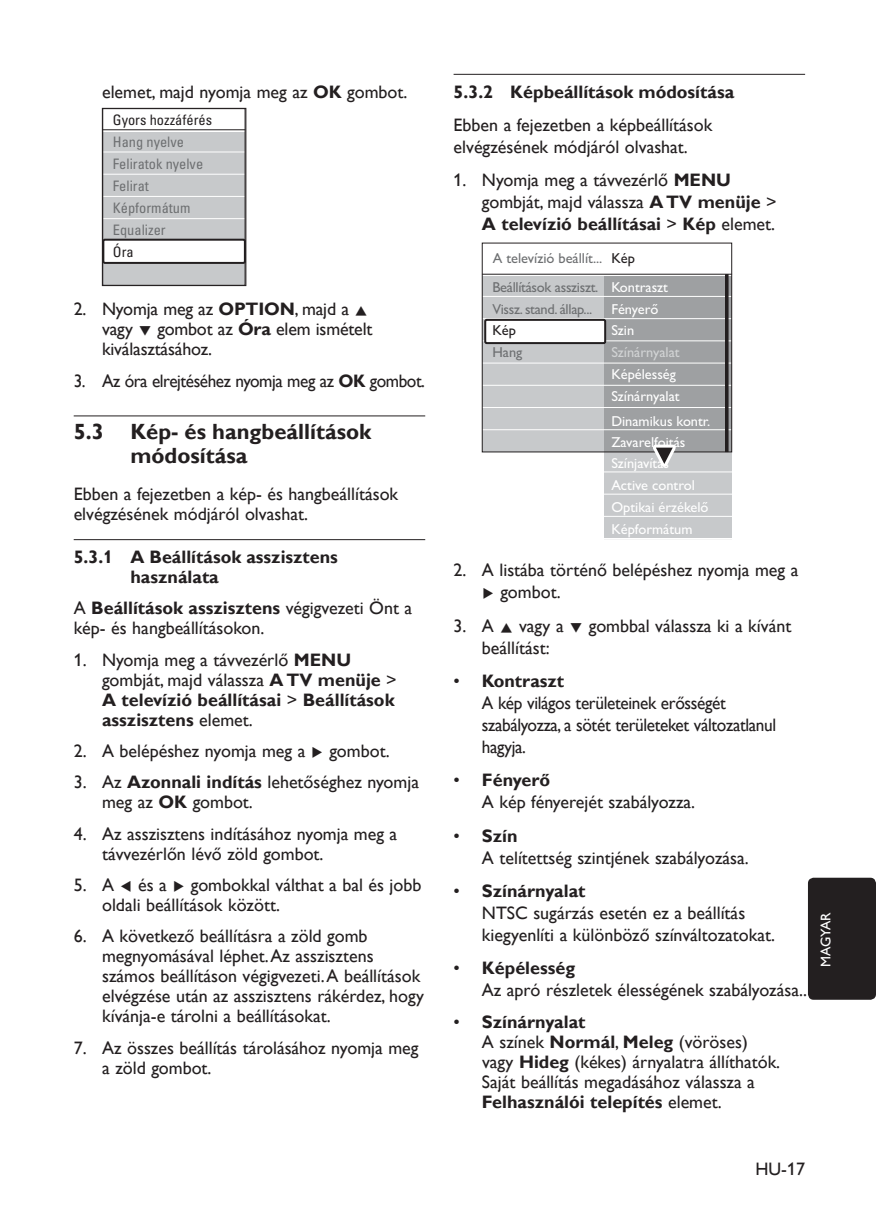
<style>
.page{position:relative;width:876px;height:1225px;background:#fff}
.page>*{position:absolute;margin:0;border:0;box-sizing:border-box;transform-origin:0 0}
.t1{font:700 22px/24px "Gill Sans Alt One WGL";color:#231f20}
.t2{font:18px/20px "Gill Sans Alt One WGL";color:#231f20}
.t3{font:700 18px/20px "Gill Sans Alt One WGL";color:#231f20}
.t4{font:18px/22px "Gill Sans Alt One WGL";letter-spacing:-.02em;color:#231f20}
.t5{font:18px "Gill Sans Alt One WGL";letter-spacing:-.025em;color:#231f20;scale:.96 1}
.t6{font:14.4px/21.6px "Gill Sans Alt One WGL";color:#fff}
.t7{font:condensed 14.4px/22px "Univers LT Std";color:#6d6f71}
.t8{font:14.4px/22px "Gill Sans Alt One WGL";letter-spacing:-.02em;color:#6d6f71}
.t9{font:14.4px "Gill Sans Alt One WGL";color:#6d6f71}
.t10{font:condensed 14.4px "Univers LT Std";color:#231f20}
.t11{font:14.4px "Gill Sans Alt One WGL";color:#d1d3d4}
.t12{font:14.4px "Gill Sans Alt One WGL";color:#231f20}
.t13{font:14px "Gill Sans Alt One WGL";color:#fff}
.s1{font-weight:700}
.s2{font-family:"Philips DFU"}
.s3{font-weight:400}
</style>
<div class="page">
<div style="left:808px;top:877px;width:68px;height:122px;background:#231f20;border-radius:6px"></div>
<hr style="left:74px;top:415px;width:351px;height:1px;background:#231f20">
<hr style="left:74px;top:539px;width:351px;height:1px;background:#231f20">
<div style="left:102px;top:132px;width:143px;height:153px;background:#c7c9cb"></div>
<hr style="left:102px;top:152px;width:143px;height:1px;background:#fff">
<hr style="left:102px;top:174px;width:143px;height:1px;background:#fff">
<hr style="left:102px;top:196px;width:143px;height:1px;background:#fff">
<hr style="left:102px;top:218px;width:143px;height:1px;background:#fff">
<hr style="left:102px;top:129px;width:143px;height:1px;background:#231f20">
<div style="left:103px;top:240px;width:142px;height:23px;background:#fff;border-radius:2px"></div>
<div style="left:102px;top:239px;width:144px;height:25px;border:2px solid #231f20;border-radius:2px"></div>
<div style="left:102px;top:108px;width:144px;height:178px;border:1px solid #231f20"></div>
<hr style="left:454px;top:74px;width:351px;height:1px;background:#231f20">
<div style="left:482px;top:276px;width:122px;height:176px;background:#c7c9cb"></div>
<div style="left:604px;top:276px;width:128px;height:176px;background:#9ea0a2"></div>
<hr style="left:482px;top:274px;width:250px;height:1px;background:#231f20">
<hr style="left:482px;top:429px;width:250px;height:1px;background:#fff">
<hr style="left:482px;top:385px;width:250px;height:1px;background:#fff">
<hr style="left:482px;top:407px;width:250px;height:1px;background:#fff">
<div style="left:604px;top:452px;width:128px;height:87px;background:#c7c9cb"></div>
<hr style="left:482px;top:296px;width:250px;height:1px;background:#fff">
<hr style="left:482px;top:318px;width:250px;height:1px;background:#fff">
<hr style="left:482px;top:340px;width:250px;height:1px;background:#fff">
<hr style="left:482px;top:363px;width:250px;height:1px;background:#fff">
<hr style="left:603px;top:471px;width:129px;height:1px;background:#fff">
<hr style="left:603px;top:494px;width:129px;height:1px;background:#fff">
<hr style="left:603px;top:516px;width:129px;height:1px;background:#fff">
<hr style="left:603px;top:538px;width:129px;height:1px;background:#fff">
<div style="left:485px;top:320px;width:120px;height:23px;background:#fff;border-radius:2px"></div>
<div style="left:484px;top:319px;width:122px;height:25px;border:2px solid #231f20;border-radius:2px"></div>
<div style="left:482px;top:243px;width:250px;height:209px;border:1px solid #231f20"></div>
<div style="left:725px;top:274px;width:3px;height:178px;border:1px solid #231f20"></div>
<hr style="left:726px;top:278px;width:2px;height:93px;background:#fff">
<svg style="left:646px;top:444px;width:37px;height:28px"></svg>
<p class="t2" style="left:102px;top:81px;width:307px">elemet,majd nyomjameg az <span class="s1">OK</span> gombot.</p>
<p class="t10" style="left:113px;top:111px;width:101px">Gyors hozzáférés</p>
<p class="t7" style="left:113px;top:131px;width:92px">Hang nyelve<br>Feliratok nyelve</p>
<p class="t7" style="left:113px;top:174px;width:37px">Felirat</p>
<p class="t7" style="left:113px;top:197px;width:79px">Képformátum</p>
<p class="t10" style="left:113px;top:243px;width:22px">Óra</p>
<p class="t7" style="left:113px;top:218px;width:54px">Equalizer</p>
<p class="t2" style="left:102px;top:299px;width:272px;text-indent:-28px">2. Nyomjameg az <span class="s1">OPTION</span>,majd a <span class="s2">Î </span>vagy <span class="s2">ï</span> gombot az <span class="s1">Óra</span> elem ismételt kiválasztásához.</p>
<p class="t5" style="left:74px;top:368px;width:367px">3. Az óra elrejtéséhez nyomjameg az <span class="s1">OK</span> gombot.</p>
<p class="t1" style="left:130px;top:419px;width:242px;text-indent:-57px">5.3 Kép- és hangbeállítások módosítása</p>
<p class="t2" style="left:74px;top:484px;width:326px">Ebben a fejezetben a kép- és hangbeállítások elvégzésének módjáról olvashat.</p>
<p class="t3" style="left:130px;top:546px;width:209px;text-indent:-57px">5.3.1 A Beállítások asszisztens használata</p>
<p class="t2" style="left:74px;top:598px;width:331px">A <span class="s1">Beállítások asszisztens</span> végigvezeti Önt a kép- és hangbeállításokon.</p>
<p class="t3" style="left:102px;top:649px;width:296px;text-indent:-28px"><span class="s3">1. Nyomjameg a távvezérlő</span> MENU <span class="s3">gombját,majd válassza</span> A TV menüje <span class="s3">&gt;<br></span>A televízió beállításai <span class="s3">&gt;</span> Beállítások asszisztens <span class="s3">elemet.</span></p>
<p class="t2" style="left:74px;top:740px;width:317px">2. A belépéshez nyomjameg a <span class="s2">Æ</span> gombot.</p>
<p class="t2" style="left:102px;top:772px;width:314px;text-indent:-28px">3. Az <span class="s1">Azonnali indítás</span> lehetőséghez nyomja meg az <span class="s1">OK</span> gombot.</p>
<p class="t2" style="left:102px;top:823px;width:288px;text-indent:-28px">4. Az asszisztens indításához nyomjameg a távvezérlőn lévő zöld gombot.</p>
<p class="t2" style="left:102px;top:874px;width:321px;text-indent:-28px">5. A <span class="s2">Í</span> és a <span class="s2">Æ</span> gombokkal válthat a bal és jobb oldali beállítások között.</p>
<p class="t2" style="left:102px;top:926px;width:323px;text-indent:-28px">6. A következő beállításraa zöld gomb megnyomásával léphet.Az asszisztens számos beállításon végigvezeti.A beállítások elvégzése után az asszisztens rákérdez, hogy kívánja-e tárolni a beállításokat.</p>
<p class="t2" style="left:102px;top:1037px;width:318px;text-indent:-28px">7. Az összes beállítás tárolásához nyomjameg a zöld gombot.</p>
<p class="t3" style="left:454px;top:81px;width:282px">5.3.2 Képbeállítások módosítása</p>
<p class="t2" style="left:454px;top:114px;width:260px;line-height:22px">Ebben a fejezetben a képbeállítások elvégzésének módjáról olvashat.</p>
<p class="t2" style="left:482px;top:169px;width:296px;line-height:22px;text-indent:-28px">1. Nyomjameg a távvezérlő <span class="s1">MENU </span>gombját,majd válassza <span class="s1">A TV menüje</span> &gt;<br><span class="s1">A televízió beállításai</span> &gt; <span class="s1">Kép</span> elemet.</p>
<p class="t9" style="left:493px;top:249px;width:111px">A televízió beállít...</p>
<p class="t12" style="left:611px;top:249px;width:25px">Kép</p>
<p class="t6" style="left:611px;top:276px;width:58px">Kontraszt<br>Fényerő<br>Szin</p>
<p class="t11" style="left:611px;top:342px;width:70px">Színárnyalat</p>
<p class="t8" style="left:492px;top:276px;width:108px">Beállítások assziszt.<br>Vissz. stand. állap...</p>
<p class="t12" style="left:492px;top:321px;width:25px">Kép</p>
<p class="t8" style="left:492px;top:341px;width:31px">Hang</p>
<p class="t6" style="left:611px;top:363px;width:70px">Képélesség<br>Színárnyalat</p>
<p class="t6" style="left:611px;top:410px;width:101px">Dinamikus kontr.<br>Zavarelfojtás</p>
<p class="t6" style="left:611px;top:451px;width:85px;line-height:22.2px">Színjavítás<br>Active control</p>
<p class="t6" style="left:611px;top:518px;width:83px">Képformátum</p>
<p class="t6" style="left:611px;top:496px;width:99px">Optikai érzékelő</p>
<p class="t2" style="left:482px;top:559px;width:309px;line-height:22px;text-indent:-28px">2. A listába történő belépéshez nyomjameg a<br><span class="s2">Æ</span> gombot.</p>
<p class="t2" style="left:482px;top:614px;width:311px;line-height:22px;text-indent:-28px">3. A <span class="s2">Î</span> vagy a <span class="s2">ï</span> gombbal válassza ki a kívánt beállítást:</p>
<p class="t4" style="left:482px;top:670px;width:296px;text-indent:-28px">• <span class="s1">Kontraszt<br></span>A kép világos területeinek erősségét szabályozza,a sötét területeket változatlanul hagyja.</p>
<p class="t2" style="left:482px;top:769px;width:215px;line-height:22px;text-indent:-28px">• <span class="s1">Fényerő<br></span>A kép fényerejét szabályozza.</p>
<p class="t2" style="left:482px;top:824px;width:268px;line-height:22px;text-indent:-28px">• <span class="s1">Szín<br></span>A telítettség szintjének szabályozása.</p>
<p class="t2" style="left:482px;top:880px;width:295px;line-height:22px;text-indent:-28px">• <span class="s1">Színárnyalat<br></span>NTSC sugárzás esetén ez a beállítás kiegyenlíti a különböző színváltozatokat.</p>
<p class="t2" style="left:482px;top:957px;width:326px;line-height:22px;text-indent:-28px">• <span class="s1">Képélesség<br></span>Az apró részletek élességének szabályozása..</p>
<p class="t2" style="left:482px;top:1011px;width:300px;text-indent:-28px">• <span class="s1">Színárnyalat<br></span>A színek <span class="s1">Normál</span>, <span class="s1">Meleg</span> (vöröses) vagy <span class="s1">Hideg</span> (kékes) árnyalatra állíthatók.<br>Saját beállítás m egadásához válasszaa <span class="s1">Felhasználói telepítés</span> elemet.</p>
<p class="t13" style="left:816px;top:967px;width:56px;rotate:-90deg">Magyar</p>
<p class="t2" style="left:755px;top:1158px;width:51px">HU-17</p>
</div>
